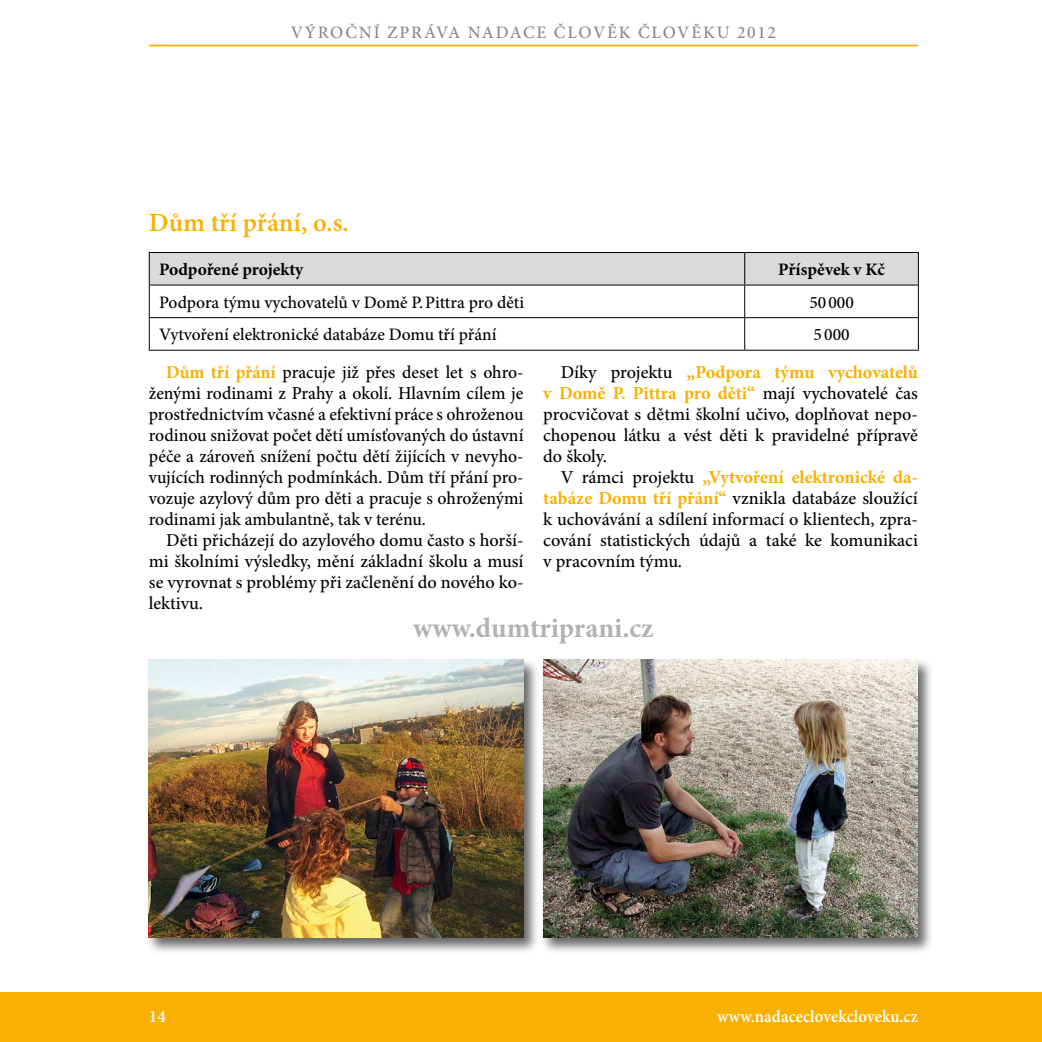
<style>
.page{position:relative;width:1042px;height:1042px;background:#fff}
.page>*{position:absolute;margin:0;border:0;box-sizing:border-box;transform-origin:0 0}
.t1{font:700 28px "Minion Pro";color:#b1b2b3}
.t2{font:600 26.25px "Minion Pro";color:#f9b000}
.t3{font:500 18.2px/21px "Minion Pro";color:#000;text-align:justify}
.t4{font:500 17.5px "Minion Pro";color:#000}
.t5{font:500 17.5px "Minion Pro";letter-spacing:.1em;color:#868786}
.t6{font:700 17.5px "Minion Pro";letter-spacing:-.005em;color:#000}
.t7{font:600 17.5px "Minion Pro";letter-spacing:.005em;color:#fff;scale:.95 1}
.t8{font:600 17.5px "Minion Pro";letter-spacing:.005em;color:#fff}
.s1{font-weight:700;color:#f9b000}
</style>
<div class="page">
<hr style="left:149px;top:45px;width:769px;height:1px;background:#f9b000">
<div style="left:0;top:992px;width:1042px;height:50px;background:#f9b000"></div>
<div style="left:150px;top:253px;width:768px;height:32px;background:#d9dada"></div>
<svg style="left:150px;top:286px;width:768px;height:64px"></svg>
<hr style="left:745px;top:317px;width:174px;height:1px;background:#000">
<hr style="left:744px;top:318px;width:1px;height:32px;background:#000">
<hr style="left:744px;top:253px;width:1px;height:32px;background:#000">
<hr style="left:918px;top:285px;width:1px;height:32px;background:#000">
<hr style="left:149px;top:318px;width:1px;height:32px;background:#000">
<hr style="left:918px;top:318px;width:1px;height:32px;background:#000">
<hr style="left:149px;top:350px;width:596px;height:1px;background:#000">
<hr style="left:745px;top:350px;width:174px;height:1px;background:#000">
<hr style="left:149px;top:252px;width:596px;height:1px;background:#000">
<hr style="left:149px;top:253px;width:1px;height:32px;background:#000">
<hr style="left:745px;top:252px;width:174px;height:1px;background:#000">
<hr style="left:918px;top:253px;width:1px;height:32px;background:#000">
<hr style="left:745px;top:285px;width:174px;height:1px;background:#000">
<hr style="left:149px;top:285px;width:596px;height:1px;background:#000">
<hr style="left:149px;top:285px;width:1px;height:32px;background:#000">
<hr style="left:744px;top:285px;width:1px;height:32px;background:#000">
<hr style="left:149px;top:317px;width:596px;height:1px;background:#000">
<div style="left:146px;top:658px;width:393px;height:296px;background:#000;opacity:.6"></div>
<img style="left:149px;top:660px;width:374px;height:278px">
<div style="left:540px;top:658px;width:394px;height:296px;background:#000;opacity:.6"></div>
<img style="left:543px;top:660px;width:375px;height:278px">
<p class="t5" style="left:291px;top:20px;width:487px">VÝROČNÍ ZPRÁVA NADACE ČLOVĚK ČLOVĚKU 2012</p>
<h2 class="t2" style="left:149px;top:204px;width:199px">Dům tří přání, o.s.</h2>
<p class="t6" style="left:159px;top:257px;width:146px">Podpořené projekty</p>
<p class="t6" style="left:778px;top:257px;width:108px">Příspěvek v Kč</p>
<p class="t4" style="left:159px;top:290px;width:366px">Podpora týmu vychovatelů v Domě P. Pittra pro děti</p>
<p class="t4" style="left:809px;top:290px;width:46px">50 000</p>
<p class="t4" style="left:159px;top:323px;width:339px">Vytvoření elektronické databáze Domu tří přání</p>
<p class="t4" style="left:813px;top:323px;width:37px">5 000</p>
<p class="t3" style="left:149px;top:362px;width:376px;text-indent:17px"><span class="s1">Dům tří přání</span> pracuje již přes deset let s ohro&shy;ženými rodinami z Prahy a okolí. Hlavním cílem je prostřednictvím včasné a efektivní práce s ohroženou rodinou snižovat počet dětí umísťovaných do ústavní péče a zároveň snížení počtu dětí žijících v nevyho&shy;vujících rodinných podmínkách. Dům tří přání pro&shy;vozuje azylový dům pro děti a pracuje s ohroženými rodinami jak ambulantně, tak v terénu.</p>
<p class="t3" style="left:149px;top:530px;width:376px;text-indent:17px">Děti přicházejí do azylového domu často s horší&shy;mi školními výsledky, mění základní školu a musí se vyrovnat s problémy při začlenění do nového ko&shy;lektivu.</p>
<p class="t3" style="left:543px;top:362px;width:376px;text-indent:17px">Díky projektu <span class="s1">„Podpora týmu vychovatelů v Domě P. Pittra pro děti“</span> mají vychovatelé čas procvičovat s dětmi školní učivo, doplňovat nepo&shy;chopenou látku a vést děti k pravidelné přípravě do školy.</p>
<p class="t3" style="left:543px;top:467px;width:376px;text-indent:17px">V rámci projektu <span class="s1">„Vytvoření elektronické da&shy;tabáze Domu tří přání“</span> vznikla databáze sloužící k uchovávání a sdílení informací o klientech, zpra&shy;cování statistických údajů a také ke komunikaci v pracovním týmu.</p>
<h1 class="t1" style="left:413px;top:608px;width:242px">www.dumtriprani.cz</h1>
<p class="t8" style="left:149px;top:1004px;width:19px">14</p>
<p class="t7" style="left:717px;top:1004px;width:213px">www.nadaceclovekcloveku.cz</p>
</div>
